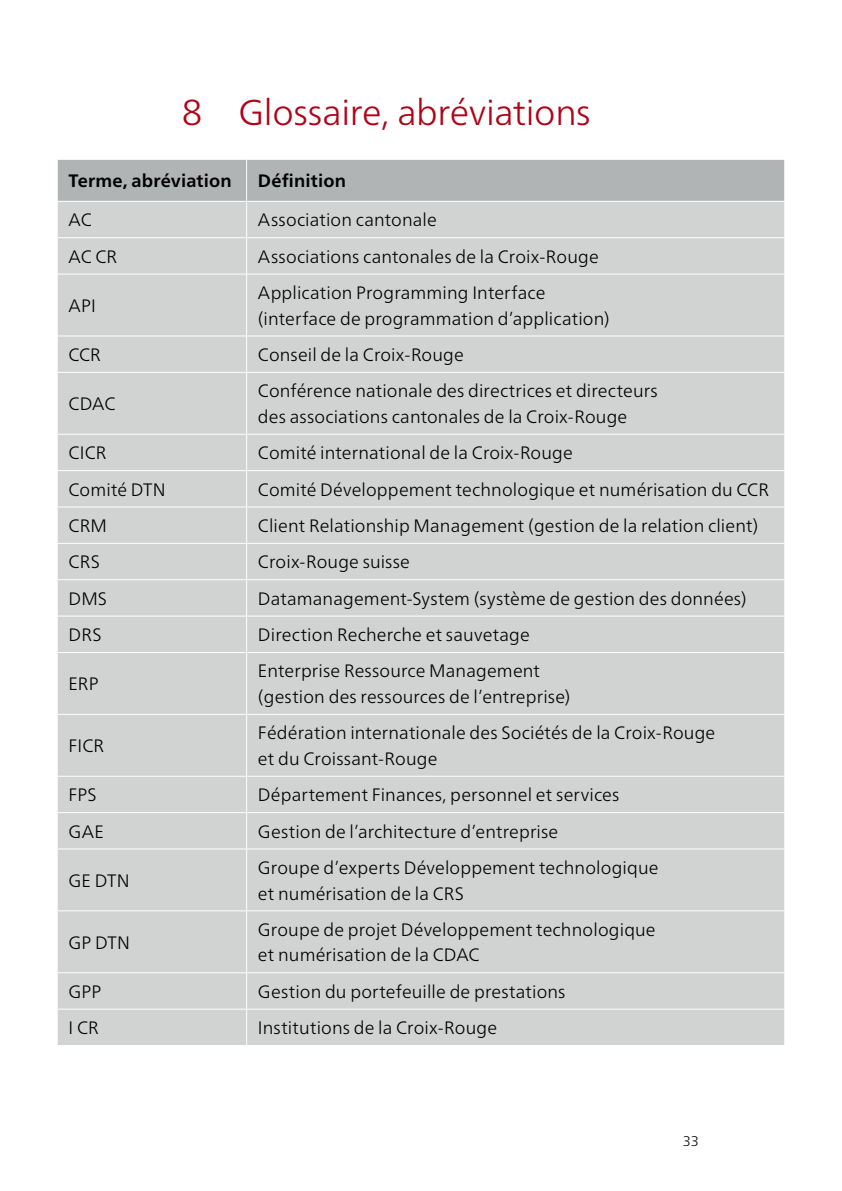
<style>
.page{position:relative;width:842px;height:1191px;background:#fff}
.page>*{position:absolute;margin:0;border:0;box-sizing:border-box;transform-origin:0 0}
.titel_18pts_1er_nive{font:300 36px "Frutiger Neue LTW1 G";letter-spacing:-.01em;color:#b00217}
.Tabelle_Txt_9pt{font:300 18px/25.6px "Frutiger Neue LTW1 G";letter-spacing:.01em;color:#000}
.Tabelle_Txt_9pt-2{font:700 18px "Frutiger Neue LTW1 G";letter-spacing:.01em;color:#000}
.t1{font:300 14px "Frutiger Neue LTW1 G";color:#000}
</style>
<div class="page">
<div style="left:58px;top:160px;width:726px;height:41px;background:#b1b4b4"></div>
<div style="left:58px;top:202px;width:726px;height:843px;background:#d1d2d2"></div>
<hr style="left:246px;top:202px;width:1px;height:35px;background:#fff">
<hr style="left:57px;top:237px;width:190px;height:1px;background:#fff">
<hr style="left:247px;top:237px;width:538px;height:1px;background:#fff">
<hr style="left:246px;top:238px;width:1px;height:35px;background:#fff">
<hr style="left:57px;top:273px;width:190px;height:1px;background:#fff">
<hr style="left:247px;top:273px;width:538px;height:1px;background:#fff">
<hr style="left:246px;top:274px;width:1px;height:61px;background:#fff">
<hr style="left:57px;top:335px;width:190px;height:1px;background:#fff">
<hr style="left:247px;top:335px;width:538px;height:1px;background:#fff">
<hr style="left:246px;top:336px;width:1px;height:36px;background:#fff">
<hr style="left:57px;top:372px;width:190px;height:1px;background:#fff">
<hr style="left:247px;top:372px;width:538px;height:1px;background:#fff">
<hr style="left:246px;top:373px;width:1px;height:61px;background:#fff">
<hr style="left:57px;top:434px;width:190px;height:1px;background:#fff">
<hr style="left:247px;top:434px;width:538px;height:1px;background:#fff">
<hr style="left:246px;top:435px;width:1px;height:35px;background:#fff">
<hr style="left:57px;top:470px;width:190px;height:1px;background:#fff">
<hr style="left:247px;top:470px;width:538px;height:1px;background:#fff">
<hr style="left:246px;top:471px;width:1px;height:35px;background:#fff">
<hr style="left:57px;top:506px;width:190px;height:1px;background:#fff">
<hr style="left:247px;top:506px;width:538px;height:1px;background:#fff">
<hr style="left:246px;top:507px;width:1px;height:36px;background:#fff">
<hr style="left:57px;top:543px;width:190px;height:1px;background:#fff">
<hr style="left:247px;top:543px;width:538px;height:1px;background:#fff">
<hr style="left:246px;top:544px;width:1px;height:35px;background:#fff">
<hr style="left:57px;top:579px;width:190px;height:1px;background:#fff">
<hr style="left:247px;top:579px;width:538px;height:1px;background:#fff">
<hr style="left:246px;top:580px;width:1px;height:35px;background:#fff">
<hr style="left:57px;top:615px;width:190px;height:1px;background:#fff">
<hr style="left:247px;top:615px;width:538px;height:1px;background:#fff">
<hr style="left:246px;top:616px;width:1px;height:36px;background:#fff">
<hr style="left:57px;top:652px;width:190px;height:1px;background:#fff">
<hr style="left:247px;top:652px;width:538px;height:1px;background:#fff">
<hr style="left:246px;top:653px;width:1px;height:61px;background:#fff">
<hr style="left:57px;top:714px;width:190px;height:1px;background:#fff">
<hr style="left:247px;top:714px;width:538px;height:1px;background:#fff">
<hr style="left:246px;top:715px;width:1px;height:60px;background:#fff">
<hr style="left:57px;top:775px;width:190px;height:1px;background:#fff">
<hr style="left:247px;top:775px;width:538px;height:1px;background:#fff">
<hr style="left:246px;top:776px;width:1px;height:36px;background:#fff">
<hr style="left:57px;top:812px;width:190px;height:1px;background:#fff">
<hr style="left:247px;top:812px;width:538px;height:1px;background:#fff">
<hr style="left:246px;top:813px;width:1px;height:35px;background:#fff">
<hr style="left:57px;top:848px;width:190px;height:1px;background:#fff">
<hr style="left:247px;top:848px;width:538px;height:1px;background:#fff">
<hr style="left:246px;top:849px;width:1px;height:61px;background:#fff">
<hr style="left:57px;top:910px;width:190px;height:1px;background:#fff">
<hr style="left:247px;top:910px;width:538px;height:1px;background:#fff">
<hr style="left:246px;top:911px;width:1px;height:61px;background:#fff">
<hr style="left:57px;top:972px;width:190px;height:1px;background:#fff">
<hr style="left:247px;top:972px;width:538px;height:1px;background:#fff">
<hr style="left:246px;top:973px;width:1px;height:35px;background:#fff">
<hr style="left:57px;top:1008px;width:190px;height:1px;background:#fff">
<hr style="left:247px;top:1008px;width:538px;height:1px;background:#fff">
<hr style="left:246px;top:1009px;width:1px;height:36px;background:#fff">
<hr style="left:246px;top:160px;width:1px;height:41px;background:#fff">
<p class="titel_18pts_1er_nive" style="left:182px;top:90px;width:410px">8 Glossaire, abréviations</p>
<p class="Tabelle_Txt_9pt-2" style="left:69px;top:170px;width:165px">Terme, abréviation</p>
<p class="Tabelle_Txt_9pt-2" style="left:258px;top:170px;width:90px">Définition</p>
<p class="Tabelle_Txt_9pt" style="left:69px;top:207px;width:25px">AC</p>
<p class="Tabelle_Txt_9pt" style="left:258px;top:207px;width:180px">Association cantonale</p>
<p class="Tabelle_Txt_9pt" style="left:69px;top:243px;width:50px">AC CR</p>
<p class="Tabelle_Txt_9pt" style="left:258px;top:243px;width:342px">Associations cantonales de la Croix-Rouge</p>
<p class="Tabelle_Txt_9pt" style="left:69px;top:293px;width:29px">API</p>
<p class="Tabelle_Txt_9pt" style="left:258px;top:280px;width:353px">Application Programming Interface (interface de programmation d’application)</p>
<p class="Tabelle_Txt_9pt" style="left:69px;top:342px;width:34px">CCR</p>
<p class="Tabelle_Txt_9pt" style="left:258px;top:342px;width:207px">Conseil de la Croix-Rouge</p>
<p class="Tabelle_Txt_9pt" style="left:69px;top:391px;width:48px">CDAC</p>
<p class="Tabelle_Txt_9pt" style="left:258px;top:378px;width:401px">Conférence nationale des directrices et directeurs des associations cantonales de la Croix-Rouge</p>
<p class="Tabelle_Txt_9pt" style="left:69px;top:440px;width:39px">CICR</p>
<p class="Tabelle_Txt_9pt" style="left:258px;top:440px;width:316px">Comité international de la Croix-Rouge</p>
<p class="Tabelle_Txt_9pt" style="left:69px;top:476px;width:99px">Comité DTN</p>
<p class="Tabelle_Txt_9pt" style="left:258px;top:476px;width:512px">Comité Développement technologique et numérisation du CCR</p>
<p class="Tabelle_Txt_9pt" style="left:69px;top:513px;width:40px">CRM</p>
<p class="Tabelle_Txt_9pt" style="left:258px;top:513px;width:502px">Client Relationship Management (gestion de la relation client)</p>
<p class="Tabelle_Txt_9pt" style="left:69px;top:549px;width:33px">CRS</p>
<p class="Tabelle_Txt_9pt" style="left:258px;top:549px;width:154px">Croix-Rouge suisse</p>
<p class="Tabelle_Txt_9pt" style="left:69px;top:585px;width:40px">DMS</p>
<p class="Tabelle_Txt_9pt" style="left:258px;top:585px;width:490px">Datamanagement-System (système de gestion des données)</p>
<p class="Tabelle_Txt_9pt" style="left:69px;top:622px;width:35px">DRS</p>
<p class="Tabelle_Txt_9pt" style="left:258px;top:622px;width:273px">Direction Recherche et sauvetage</p>
<p class="Tabelle_Txt_9pt" style="left:69px;top:671px;width:31px">ERP</p>
<p class="Tabelle_Txt_9pt" style="left:258px;top:658px;width:314px">Enterprise Ressource Management (gestion des ressources de l’entreprise)</p>
<p class="Tabelle_Txt_9pt" style="left:69px;top:733px;width:37px">FICR</p>
<p class="Tabelle_Txt_9pt" style="left:258px;top:720px;width:459px">Fédération internationale des Sociétés de la Croix-Rouge et du Croissant-Rouge</p>
<p class="Tabelle_Txt_9pt" style="left:69px;top:782px;width:30px">FPS</p>
<p class="Tabelle_Txt_9pt" style="left:258px;top:782px;width:363px">Département Finances, personnel et services</p>
<p class="Tabelle_Txt_9pt" style="left:69px;top:818px;width:37px">GAE</p>
<p class="Tabelle_Txt_9pt" style="left:258px;top:818px;width:302px">Gestion de l’architecture d’entreprise</p>
<p class="Tabelle_Txt_9pt" style="left:69px;top:867px;width:63px">GE DTN</p>
<p class="Tabelle_Txt_9pt" style="left:258px;top:854px;width:402px">Groupe d’experts Développement technologique et numérisation de la CRS</p>
<p class="Tabelle_Txt_9pt" style="left:69px;top:929px;width:63px">GP DTN</p>
<p class="Tabelle_Txt_9pt" style="left:258px;top:916px;width:399px">Groupe de projet Développement technologique et numérisation de la CDAC</p>
<p class="Tabelle_Txt_9pt" style="left:69px;top:978px;width:34px">GPP</p>
<p class="Tabelle_Txt_9pt" style="left:258px;top:978px;width:309px">Gestion du portefeuille de prestations</p>
<p class="Tabelle_Txt_9pt" style="left:69px;top:1015px;width:32px">I CR</p>
<p class="Tabelle_Txt_9pt" style="left:258px;top:1015px;width:241px">Institutions de la Croix-Rouge</p>
<p class="t1" style="left:683px;top:1132px;width:18px">33</p>
</div>
